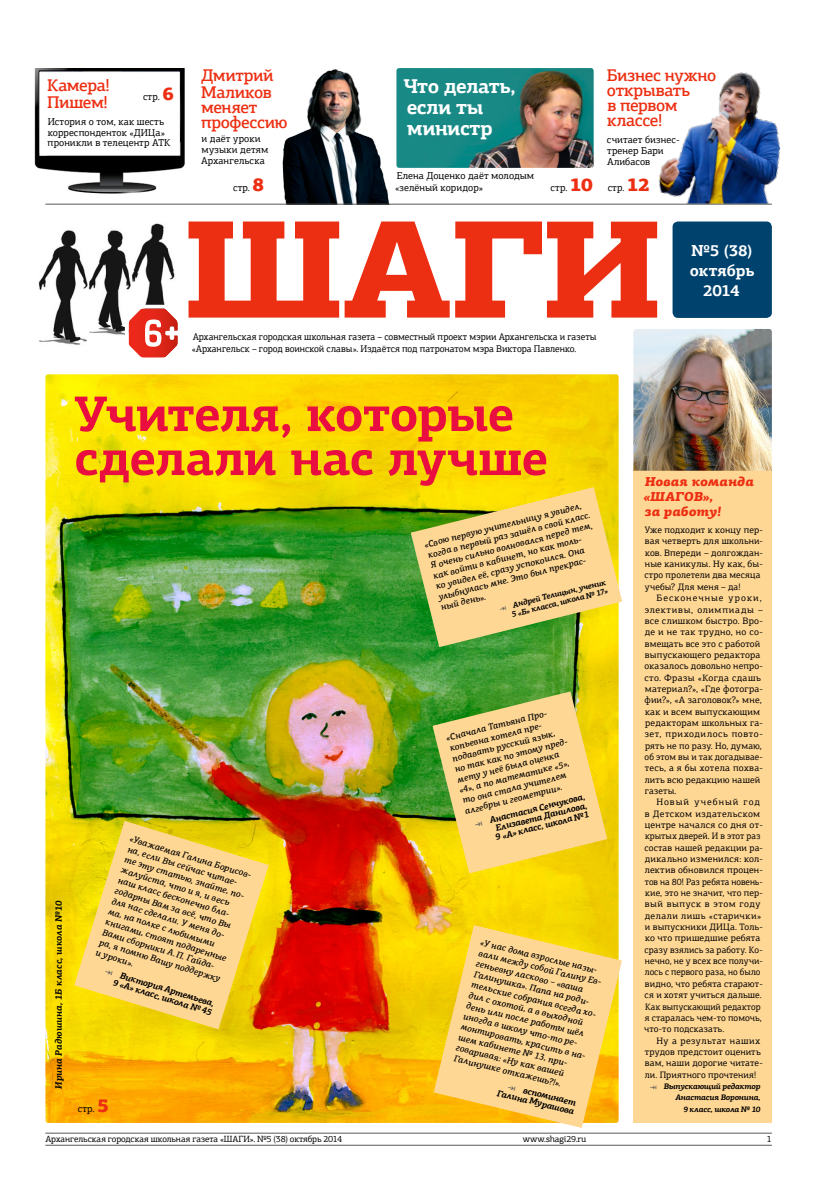
<style>
.page{position:relative;width:840px;height:1191px;background:#fff}
.page>*{position:absolute;margin:0;border:0;box-sizing:border-box;transform-origin:0 0}
.t1{font:700 50px/44px "PF Agora Slab Pro";letter-spacing:-.015em;color:#e90d40}
.t2{font:700 20px/21px "PF Agora Slab Pro";letter-spacing:-.02em;color:#fff}
.t3{font:500 17px/15px "PF Agora Slab Pro";letter-spacing:-.02em;color:#ec2f12}
.t4{font:700 16px/20px "PF Agora Slab Pro";letter-spacing:-.01em;color:#fff;text-align:center}
.t5{font:italic 900 13px/15px "PF Agora Slab Pro";color:#ec2f12}
.t6{font:10px/11px "PF Agora Slab Pro";letter-spacing:.01em;color:#000}
.t7{font:9.7px/11.8px "PF Agora Slab Pro";color:#000}
.t8{font:9.3px/11.3px "PF Agora Slab Pro";letter-spacing:.015em;color:#000}
.t9{font:italic 700 9.3px "PF Agora Slab Pro";letter-spacing:.005em;color:#000}
.t10{font:italic 500 9px/10.8px "PF Agora Slab Pro";color:#000}
.t11{font:italic 700 9px/9px "PF Agora Slab Pro";color:#000;text-align:right}
.t12{font:9px "PF Agora Slab Pro";letter-spacing:-.005em;color:#000}
.t13{font:italic 700 8px/11.3px "PF Agora Slab Pro";letter-spacing:-.025em;color:#000;text-align:right}
.s1{font-weight:900;font-size:18.6px;color:#ec2f12}
.s2{font-weight:500;font-style:normal;color:#585856}
</style>
<div class="page">
<hr style="left:45px;top:1144px;width:726px;height:1px;background:#585856">
<hr style="left:45px;top:1132px;width:726px;height:1px;background:#585856">
<img style="left:34px;top:68px;width:151px;height:126px">
<img style="left:280px;top:69px;width:113px;height:135px">
<img style="left:396px;top:68px;width:197px;height:100px">
<img style="left:599px;top:72px;width:180px;height:132px">
<img style="left:38px;top:223px;width:151px;height:122px">
<div style="left:672px;top:221px;width:99px;height:97px;background:#00426e;border-radius:5px"></div>
<svg style="left:125px;top:305px;width:56px;height:53px"></svg>
<svg style="left:188px;top:221px;width:468px;height:96px;fill:#ec2f12"></svg>
<div style="left:633px;top:471px;width:138px;height:652px;background:#ffd795"></div>
<img style="left:633px;top:329px;width:138px;height:142px">
<hr style="left:45px;top:204px;width:726px;height:1px;background:#585856">
<img style="left:45px;top:374px;width:573px;height:749px">
<svg style="left:410px;top:487px;width:212px;height:160px;background:#ddcc69"></svg>
<svg style="left:432px;top:691px;width:175px;height:182px;background:#e3cd69"></svg>
<svg style="left:433px;top:925px;width:188px;height:202px;background:#fcd46e"></svg>
<svg style="left:74px;top:821px;width:194px;height:208px;background:#f8d35f"></svg>
<h3 class="t3" style="left:47px;top:77px;width:64px;line-height:17px">Камера!<br>Пишем!</h3>
<p class="t6" style="left:143px;top:91px;width:33px">cтр. <span class="s1">6</span></p>
<p class="t6" style="left:47px;top:117px;width:124px;line-height:10.4px">История о том, как шесть корреспонденток «ДИЦа» проникли в телецентр АТК</p>
<h3 class="t3" style="left:201px;top:66px;width:74px;line-height:17px">Дмитрий<br>Маликов</h3>
<h3 class="t3" style="left:201px;top:99px;width:88px">меняет профессию</h3>
<p class="t6" style="left:201px;top:133px;width:69px">и даёт уроки музыки детям<br>Архангельска</p>
<h2 class="t2" style="left:403px;top:75px;width:114px">Что делать, если ты министр</h2>
<h3 class="t3" style="left:606px;top:67px;width:111px">Бизнес нужно открывать<br>в первом классе!</h3>
<p class="t6" style="left:606px;top:133px;width:73px">считает бизнес&shy;тренер Бари<br>Алибасов</p>
<p class="t6" style="left:395px;top:170px;width:140px;line-height:12px">Елена Доценко даёт молодым «зелёный коридор»</p>
<p class="t6" style="left:550px;top:182px;width:44px">cтр. <span class="s1">10</span></p>
<p class="t6" style="left:233px;top:182px;width:33px">cтр. <span class="s1">8</span></p>
<p class="t6" style="left:607px;top:182px;width:44px">cтр. <span class="s1">12</span></p>
<p class="t7" style="left:192px;top:331px;width:406px">Архангельская городская школьная газета – совместный проект мэрии Архангельска и газеты «Архангельск – город воинской славы». Издаётся под патронатом мэра Виктора Павленко.</p>
<h3 class="t4" style="left:689px;top:240px;width:66px">№5 (38) октябрь<br>2014</h3>
<h1 class="t1" style="left:74px;top:391px;width:475px">Учителя, которые сделали нас лучше</h1>
<p class="t10" style="left:423px;top:539px;width:169px;rotate:-14deg">«Свою первую учительницу я увидел, когда в первый раз зашёл в свой класс.<br>Я очень сильно волновался перед тем, как войти в кабинет, но как толь-<br>ко увидел её, сразу успокоился. Она улыбнулась мне. Это был прекрас&shy;ный день».</p>
<p class="t13" style="left:498px;top:604px;width:111px;line-height:9px;rotate:-14deg"><span class="s2">⇥</span> Андрей Телицын, ученик<br>5 «Б» класса, школа № 17»</p>
<p class="t9" style="left:53px;top:1088px;width:189px;rotate:-90deg">Ирина Радюшина, 1Б класс, школа №10</p>
<p class="t10" style="left:131px;top:833px;width:129px;rotate:17deg">«Уважаемая Галина Борисов&shy;на, если Вы сейчас читае&shy;те эту статью, знайте, по&shy;жалуйста, что и я, и весь наш класс бесконечно бла&shy;годарны Вам за всё, что Вы для нас сделали. У меня до&shy;ма, на полке с любимыми книгами, стоят подаренные<br>Вами сборники А.П. Гайда&shy;ра, я помню Вашу поддержку и уроки».</p>
<p class="t11" style="left:106px;top:966px;width:116px;rotate:17deg"><span class="s2">⇥</span> Виктория Артемьева,<br>9 «А» класс, школа № 45</p>
<p class="t6" style="left:78px;top:1102px;width:33px">cтр. <span class="s1">5</span></p>
<p class="t10" style="left:444px;top:732px;width:120px;rotate:-14deg">«Сначала Татьяна Про&shy;копьевна хотела пре&shy;подавать русский язык,<br>но так как по этому пред&shy;мету у неё была оценка «4», а по математике «5», то она стала учителем алгебры и геометрии».</p>
<p class="t11" style="left:490px;top:815px;width:98px;text-align:justify;text-indent:-17px;rotate:-14deg"><span class="s2">⇥</span> Анастасия Сенчукова, Елизавета Данилова, 9 «А» класс, школа №1</p>
<p class="t10" style="left:481px;top:937px;width:132px;rotate:13deg">«У нас дома взрослые назы&shy;вали между собой Галину Ев&shy;геньевну ласково – «ваша<br>Галинушка». Папа на роди&shy;тельские собрания всегда хо&shy;дил с охотой, а в выходной день или после работы шёл иногда в школу что‑то ре&shy;монтировать, красить в на&shy;шем кабинете № 13, при&shy;говаривая: «Ну как вашей<br>Галинушке откажешь?!».</p>
<p class="t11" style="left:499px;top:1080px;width:81px;rotate:13deg"><span class="s2">⇥</span> вспоминает<br>Галина Мурашова</p>
<h3 class="t5" style="left:643px;top:474px;width:112px">Новая команда «ШАГОВ»,<br>за работу!</h3>
<p class="t8" style="left:644px;top:524px;width:120px">Уже подходит к концу пер&shy;вая четверть для школьни&shy;ков. Впереди – долгождан&shy;ные каникулы. Ну как, бы&shy;стро пролетели два месяца учебы? Для меня – да!</p>
<p class="t8" style="left:644px;top:592px;width:120px;text-indent:12px">Бесконечные уроки, элективы, олимпиады – все слишком быстро. Вро&shy;де и не так трудно, но со&shy;вмещать все это с работой выпускающего редактора оказалось довольно непро&shy;сто. Фразы «Когда сдашь материал?», «Где фотогра&shy;фии?», «А заголовок?» мне, как и всем выпускающим редакторам школьных га&shy;зет, приходилось повто&shy;рять не по разу. Но, думаю, об этом вы и так догадывае&shy;тесь, а я бы хотела похва&shy;лить всю редакцию нашей газеты.</p>
<p class="t8" style="left:644px;top:796px;width:120px;text-indent:12px">Новый учебный год в Детском издательском центре начался со дня от&shy;крытых дверей. И в этот раз состав нашей редакции ра&shy;дикально изменился: кол&shy;лектив обновился процен&shy;тов на 80! Раз ребята новень&shy;кие, это не значит, что пер&shy;вый выпуск в этом году делали лишь «старички» и выпускники ДИЦа. Толь&shy;ко что пришедшие ребята сразу взялись за работу. Ко&shy;нечно, не у всех все получи&shy;лось с первого раза, но было видно, что ребята старают&shy;ся и хотят учиться дальше.<br>Как выпускающий редактор я старалась чем‑то помочь, что‑то подсказать.</p>
<p class="t8" style="left:644px;top:1034px;width:119px;text-indent:12px">Ну а результат наших трудов предстоит оценить вам, наши дорогие читате&shy;ли. Приятного прочтения!</p>
<p class="t13" style="left:649px;top:1080px;width:112px"><span class="s2">⇥</span> Выпускающий редактор<br>Анастасия Воронина,<br>9 класс, школа № 10</p>
<p class="t12" style="left:45px;top:1133px;width:298px">Архангельская городская школьная газета «ШАГИ». №5 (38) октябрь 2014</p>
<p class="t12" style="left:522px;top:1133px;width:65px">www.shagi29.ru</p>
<p class="t12" style="left:766px;top:1133px;width:7px">1</p>
</div>
